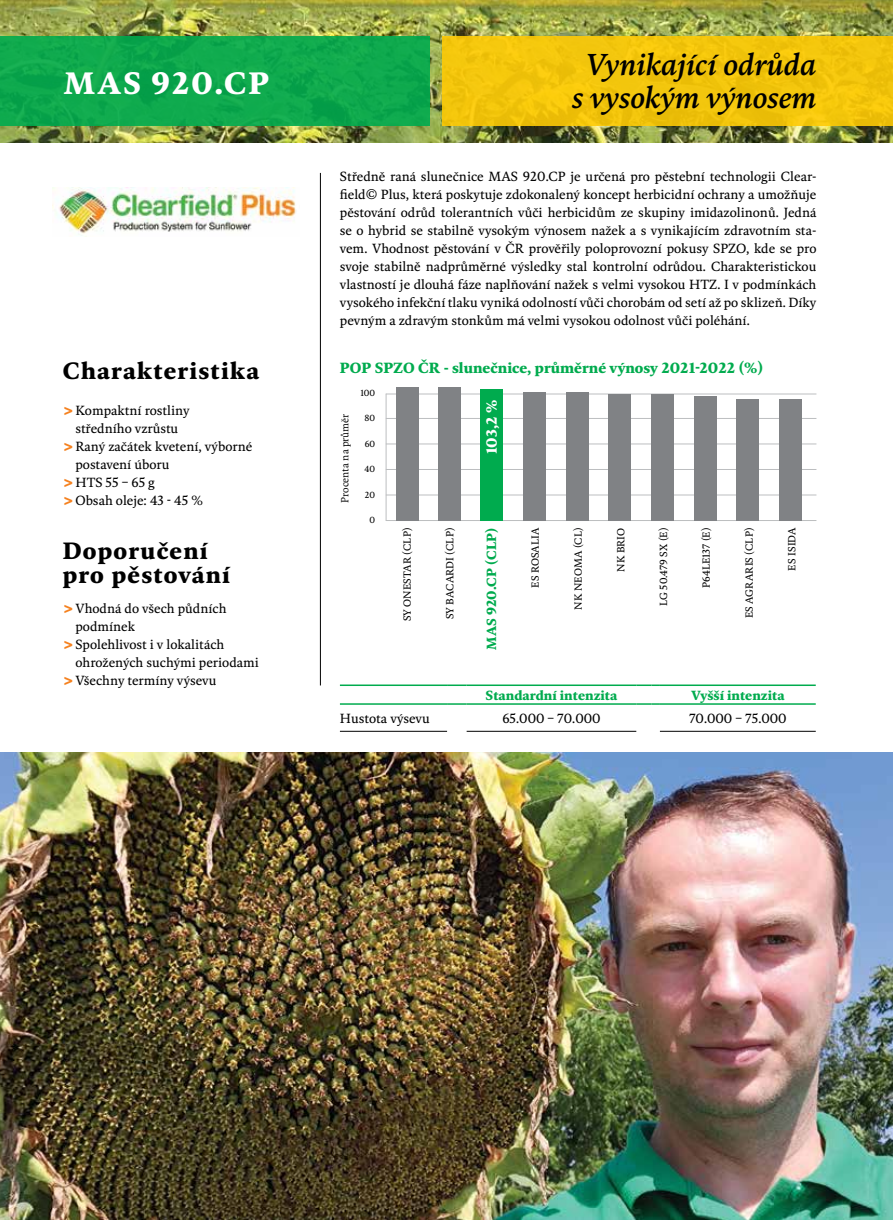
<style>
.page{position:relative;width:893px;height:1220px;background:#fff}
.page>*{position:absolute;margin:0;border:0;box-sizing:border-box;transform-origin:0 0}
.t1{font:800 31.5px "Kievit Serif";letter-spacing:.06em;color:#fff}
.t2{font:italic 500 30.75px/33px "Kievit Serif";color:#000;text-align:center}
.t3{font:800 24px/24px "Kievit Serif";letter-spacing:.05em;color:#000}
.t4{font:800 15px "Kievit Serif";color:#00ab4e}
.t5{font:800 15px "Kievit Serif";color:#fff}
.t6{font:13.5px/18px "Kievit Serif";color:#000;text-align:justify}
.t7{font:800 13.5px "Kievit Serif";color:#00ab4e}
.t8{font:10.5px "Kievit Serif";letter-spacing:.01em;color:#000}
.t9{font:10.5px "Kievit Serif";color:#000}
.t10{font:9px "Kievit Serif";color:#000}
.s1{font-family:"Poster Bodoni AT";color:#f58220}
</style>
<div class="page">
<img style="left:0;top:0;width:893px;height:142px">
<div style="left:442px;top:36px;width:451px;height:89px;background:#f2c60c"></div>
<hr style="left:340px;top:731px;width:107px;height:1px;background:#000">
<hr style="left:467px;top:731px;width:169px;height:1px;background:#000">
<hr style="left:660px;top:731px;width:156px;height:1px;background:#000">
<hr style="left:340px;top:684px;width:107px;height:2px;background:#00ab4e">
<hr style="left:447px;top:684px;width:20px;height:2px;background:#00ab4e">
<hr style="left:467px;top:684px;width:169px;height:2px;background:#00ab4e">
<svg style="left:636px;top:684px;width:24px;height:2px"></svg>
<hr style="left:660px;top:684px;width:156px;height:2px;background:#00ab4e">
<hr style="left:340px;top:703px;width:107px;height:2px;background:#00ab4e">
<hr style="left:447px;top:703px;width:20px;height:2px;background:#00ab4e">
<hr style="left:467px;top:703px;width:169px;height:2px;background:#00ab4e">
<svg style="left:636px;top:703px;width:24px;height:2px"></svg>
<hr style="left:660px;top:703px;width:156px;height:2px;background:#00ab4e">
<div style="left:0;top:36px;width:429px;height:89px;background:#0faa4d"></div>
<img style="left:0;top:752px;width:893px;height:468px">
<img style="left:52px;top:188px;width:244px;height:48px">
<hr style="left:320px;top:173px;width:1px;height:512px;background:#000">
<hr style="left:386px;top:520px;width:430px;height:1px;background:#bcbec0">
<hr style="left:386px;top:495px;width:430px;height:1px;background:#bcbec0">
<hr style="left:386px;top:469px;width:430px;height:1px;background:#bcbec0">
<hr style="left:386px;top:444px;width:430px;height:1px;background:#bcbec0">
<hr style="left:386px;top:418px;width:430px;height:1px;background:#bcbec0">
<hr style="left:386px;top:394px;width:430px;height:1px;background:#bcbec0">
<hr style="left:386px;top:394px;width:1px;height:127px;background:#bcbec0">
<div style="left:438px;top:388px;width:22px;height:133px;background:#808285"></div>
<div style="left:396px;top:387px;width:23px;height:134px;background:#808285"></div>
<div style="left:481px;top:389px;width:22px;height:132px;background:#00ab4e"></div>
<div style="left:523px;top:393px;width:23px;height:128px;background:#808285"></div>
<div style="left:566px;top:393px;width:22px;height:128px;background:#808285"></div>
<div style="left:609px;top:394px;width:22px;height:127px;background:#808285"></div>
<div style="left:651px;top:395px;width:22px;height:126px;background:#808285"></div>
<div style="left:694px;top:396px;width:22px;height:125px;background:#808285"></div>
<div style="left:736px;top:399px;width:23px;height:122px;background:#808285"></div>
<div style="left:779px;top:400px;width:22px;height:121px;background:#808285"></div>
<hr style="left:892px;top:632px;width:1px;height:89px;background:#00ab4e">
<h1 class="t1" style="left:64px;top:62px;width:207px">MAS 920.CP</h1>
<h3 class="t3" style="left:63px;top:358px;width:198px">Charakteristika</h3>
<p class="t6" style="left:63px;top:401px;width:128px"><span class="s1">&gt;</span>Kompaktní rostliny</p>
<p class="t6" style="left:75px;top:419px;width:104px">středního vzrůstu</p>
<p class="t6" style="left:63px;top:437px;width:191px"><span class="s1">&gt;</span>Raný začátek kvetení, výborné</p>
<p class="t6" style="left:75px;top:455px;width:95px">postavení úboru</p>
<p class="t6" style="left:63px;top:473px;width:94px"><span class="s1">&gt;</span>HTS 55 – 65 g</p>
<p class="t6" style="left:63px;top:491px;width:142px"><span class="s1">&gt;</span>Obsah oleje: 43 - 45 %</p>
<h3 class="t3" style="left:63px;top:538px;width:169px">Doporučení pro pěstování</h3>
<p class="t6" style="left:63px;top:599px;width:165px"><span class="s1">&gt;</span>Vhodná do všech půdních</p>
<p class="t6" style="left:75px;top:617px;width:61px">podmínek</p>
<p class="t6" style="left:63px;top:635px;width:163px"><span class="s1">&gt;</span>Spolehlivost i v lokalitách</p>
<p class="t6" style="left:75px;top:653px;width:185px">ohrožených suchými periodami</p>
<p class="t6" style="left:63px;top:671px;width:155px"><span class="s1">&gt;</span>Všechny termíny výsevu</p>
<h2 class="t2" style="left:572px;top:47px;width:246px">Vynikající odrůda s vysokým výnosem</h2>
<p class="t6" style="left:340px;top:167px;width:478px">Středně raná slunečnice MAS 920.CP je určená pro pěstební technologii Clear&shy;field© Plus, která poskytuje zdokonalený koncept herbicidní ochrany a umožňuje pěstování odrůd tolerantních vůči herbicidům ze skupiny imidazolinonů. Jedná se o hybrid se stabilně vysokým výnosem nažek a s vynikajícím zdravotním sta&shy;vem. Vhodnost pěstování v ČR prověřily poloprovozní pokusy SPZO, kde se pro svoje stabilně nadprůměrné výsledky stal kontrolní odrůdou. Charakteristickou vlastností je dlouhá fáze naplňování nažek s velmi vysokou HTZ. I v podmínkách vysokého infekční tlaku vyniká odolností vůči chorobám od setí až po sklizeň. Díky pevným a zdravým stonkům má velmi vysokou odolnost vůči poléhání.</p>
<p class="t4" style="left:340px;top:357px;width:425px">POP SPZO ČR - slunečnice, průměrné výnosy 2021-2022 (%)</p>
<p class="t5" style="left:481px;top:454px;width:56px;rotate:-90deg">103,2 %</p>
<p class="t10" style="left:360px;top:386px;width:16px">100</p>
<p class="t10" style="left:364px;top:412px;width:12px">80</p>
<p class="t10" style="left:365px;top:437px;width:12px">60</p>
<p class="t10" style="left:364px;top:463px;width:12px">40</p>
<p class="t10" style="left:365px;top:488px;width:12px">20</p>
<p class="t10" style="left:370px;top:514px;width:7px">0</p>
<p class="t9" style="left:338px;top:503px;width:90px;rotate:-90deg">Procenta na průměr</p>
<p class="t8" style="left:400px;top:621px;width:95px;rotate:-90deg">SY ONESTAR (CLP)</p>
<p class="t8" style="left:443px;top:619px;width:93px;rotate:-90deg">SY BACARDI (CLP)</p>
<p class="t7" style="left:482px;top:650px;width:124px;rotate:-90deg">MAS 920.CP (CLP)</p>
<p class="t8" style="left:528px;top:588px;width:61px;rotate:-90deg">ES ROSALIA</p>
<p class="t8" style="left:571px;top:610px;width:84px;rotate:-90deg">NK NEOMA (CL)</p>
<p class="t8" style="left:614px;top:572px;width:46px;rotate:-90deg">NK BRIO</p>
<p class="t8" style="left:657px;top:606px;width:80px;rotate:-90deg">LG 50.479 SX (E)</p>
<p class="t8" style="left:699px;top:588px;width:62px;rotate:-90deg">P64LE137 (E)</p>
<p class="t8" style="left:742px;top:618px;width:92px;rotate:-90deg">ES AGRARIS (CLP)</p>
<p class="t8" style="left:785px;top:570px;width:44px;rotate:-90deg">ES ISIDA</p>
<p class="t7" style="left:486px;top:686px;width:133px">Standardní intenzita</p>
<p class="t7" style="left:691px;top:686px;width:95px">Vyšší intenzita</p>
<p class="t6" style="left:340px;top:709px;width:91px">Hustota výsevu</p>
<p class="t6" style="left:502px;top:709px;width:100px">65.000 – 70.000</p>
<p class="t6" style="left:689px;top:709px;width:99px">70.000 – 75.000</p>
</div>
